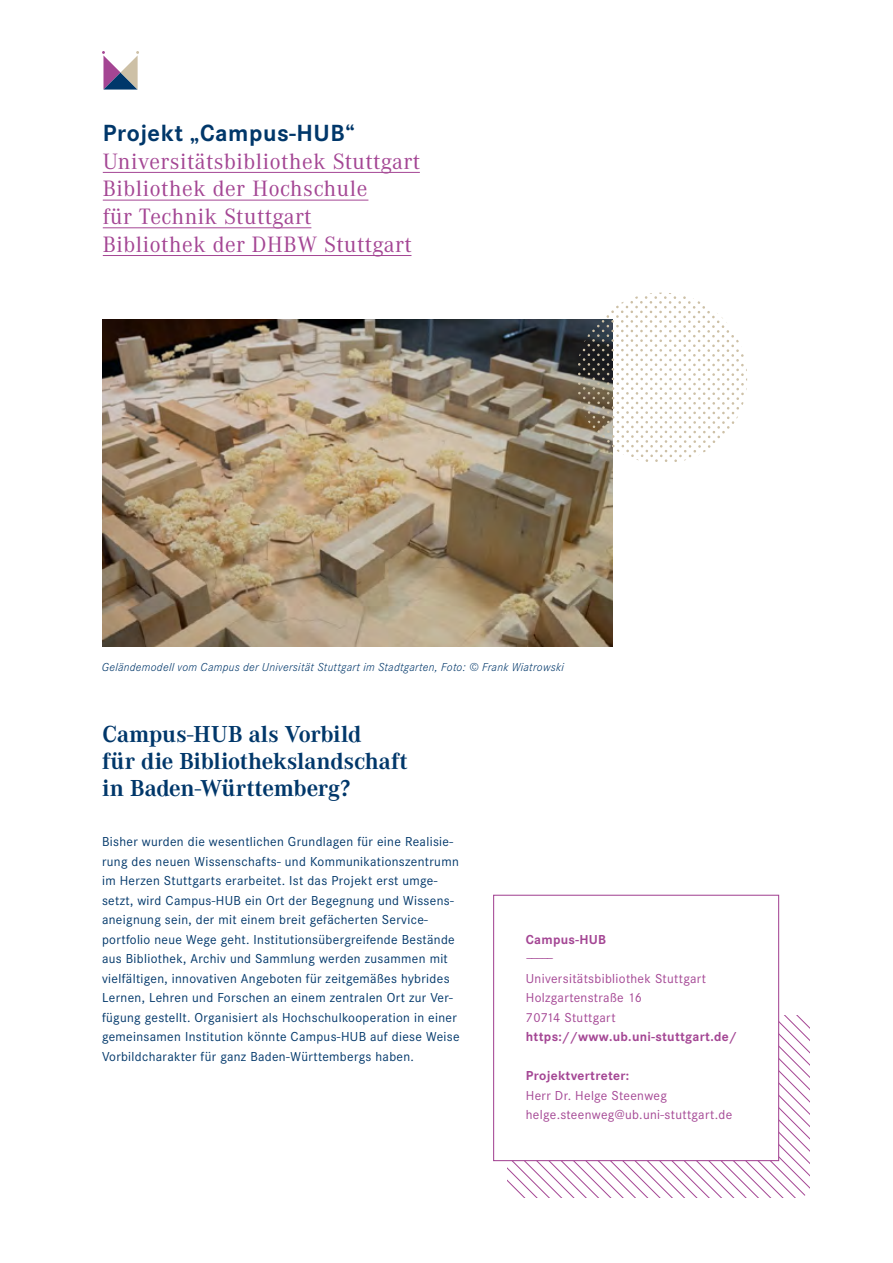
<style>
.page{position:relative;width:893px;height:1263px;background:#fff}
.page>*{position:absolute;margin:0;border:0;box-sizing:border-box;transform-origin:0 0}
.t1{font:700 24.3px "Corporate S";letter-spacing:.025em;color:#00376a}
.t2{font:700 24px "Corporate A";letter-spacing:-.01em;color:#00376a}
.t3{font:23.1px/27.8px "Corporate A";letter-spacing:.025em;color:#a44694}
.Fließtext{font:13.5px/19.5px "Corporate S";letter-spacing:.025em;color:#00376a}
.t4{font:13.5px "Corporate S";letter-spacing:.025em;color:#a44694}
.t5{font:700 13.5px "Corporate S";letter-spacing:.025em;color:#a44694}
.Fließtext-2{font:italic 300 12px "Corporate S";letter-spacing:.025em;color:#00376a}
</style>
<div class="page">
<img style="left:102px;top:320px;width:510px;height:327px">
<svg style="left:507px;top:1016px;width:302px;height:181px"></svg>
<div style="left:493px;top:895px;width:286px;height:266px;background:#fff;border:1px solid #a44694"></div>
<svg style="left:568px;top:293px;width:180px;height:179px"></svg>
<hr style="left:103px;top:172px;width:317px;height:1px;background:#a44694">
<hr style="left:103px;top:200px;width:265px;height:1px;background:#a44694">
<hr style="left:103px;top:228px;width:208px;height:1px;background:#a44694">
<hr style="left:103px;top:255px;width:308px;height:1px;background:#a44694">
<svg style="left:102px;top:51px;width:37px;height:39px"></svg>
<h1 class="t1" style="left:103px;top:119px;width:253px">Projekt „Campus-HUB“</h1>
<h3 class="t3" style="left:103px;top:148px;width:319px">Universitätsbibliothek Stuttgart<br>Bibliothek der Hochschule<br>für Technik Stuttgart<br>Bibliothek der DHBW Stuttgart</h3>
<p class="Fließtext-2" style="left:102px;top:660px;width:464px">Geländemodell vom Campus der Universität Stuttgart im Stadtgarten, Foto: © Frank Wiatrowski</p>
<p class="t2" style="left:102px;top:721px;width:261px">Campus-HUB als Vorbild</p>
<p class="t2" style="left:102px;top:748px;width:307px">für die Bibliothekslandschaft</p>
<p class="t2" style="left:102px;top:775px;width:250px">in Baden-Württemberg?</p>
<p class="Fließtext" style="left:102px;top:832px;width:359px">Bisher wurden die wesentlichen Grundlagen für eine Realisie&shy;rung des neuen Wissenschafts- und Kommunikationszentrumn im Herzen Stuttgarts erarbeitet. Ist das Projekt erst umge&shy;setzt, wird Campus-HUB ein Ort der Begegnung und Wissens&shy;aneignung sein, der mit einem breit gefächerten Service&shy;portfolio neue Wege geht. Institutionsübergreifende Bestände aus Bibliothek, Archiv und Sammlung werden zusammen mit vielfältigen, innovativen Angeboten für zeitgemäßes hybrides Lernen, Lehren und Forschen an einem zentralen Ort zur Ver&shy;fügung gestellt. Organisiert als Hochschulkooperation in einer gemeinsamen Institution könnte Campus-HUB auf diese Weise Vorbildcharakter für ganz Baden-Württembergs haben.</p>
<p class="t5" style="left:526px;top:931px;width:82px">Campus-HUB</p>
<p class="t4" style="left:526px;top:951px;width:29px">–––––</p>
<p class="t4" style="left:526px;top:971px;width:182px">Universitätsbibliothek Stuttgart</p>
<p class="t4" style="left:526px;top:990px;width:118px">Holzgartenstraße 16</p>
<p class="t4" style="left:526px;top:1010px;width:91px">70714 Stuttgart</p>
<p class="t5" style="left:526px;top:1029px;width:212px">https://www.ub.uni-stuttgart.de/</p>
<p class="t5" style="left:526px;top:1068px;width:105px">Projektvertreter:</p>
<p class="t4" style="left:526px;top:1088px;width:143px">Herr Dr. Helge Steenweg</p>
<p class="t4" style="left:526px;top:1107px;width:208px">helge.steenweg@ub.uni-stuttgart.de</p>
</div>
